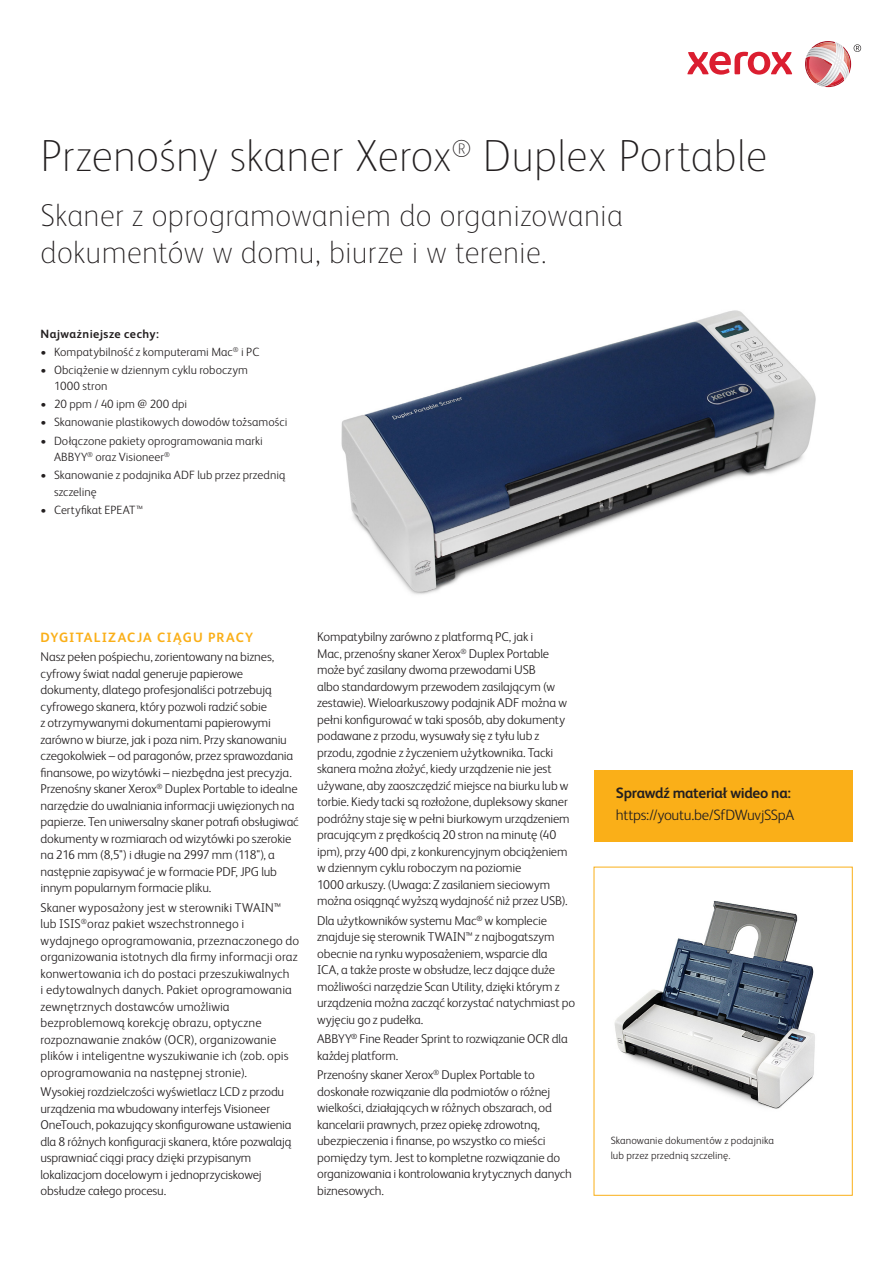
<style>
.page{position:relative;width:893px;height:1263px;background:#fff}
.page>*{position:absolute;margin:0;border:0;box-sizing:border-box;transform-origin:0 0}
.Head_32_36{font:100 45px "Xerox Sans";letter-spacing:.005em;color:#231f20}
.Head_32_36-2{font:100 31.5px/37.5px "Xerox Sans";letter-spacing:.01em;color:#231f20}
.Body_Text___K{font:300 15px "Xerox Sans";letter-spacing:-.025em;color:#231f20}
.Body_Text___K-2{font:700 15px "Xerox Sans";letter-spacing:-.02em;color:#231f20}
.SUBHD{font:700 13.5px "Xerox Sans";letter-spacing:.085em;color:#faaf18}
.Body_Text___K-3{font:300 12.75px/16.5px "Xerox Sans";letter-spacing:-.01em;color:#231f20}
.t1{font:300 12px/16.5px "Xerox Sans";letter-spacing:.005em;color:#231f20}
.Body_Text_7_10{font:700 12px "Xerox Sans";letter-spacing:.035em;color:#231f20}
.t2{font:300 10.5px/15px "Xerox Sans";letter-spacing:.005em;color:#231f20}
</style>
<div class="page">
<svg style="left:687px;top:52px;width:105px;height:23px"></svg>
<svg style="left:805px;top:41px;width:56px;height:46px"></svg>
<img style="left:614px;top:901px;width:201px;height:208px">
<div style="left:594px;top:770px;width:258px;height:72px;background:#faaf18"></div>
<img style="left:341px;top:310px;width:475px;height:285px">
<p class="Head_32_36" style="left:40px;top:126px;width:728px">Przenośny skaner Xerox<sup>®</sup> Duplex Portable</p>
<p class="Head_32_36-2" style="left:40px;top:195px;width:584px">Skaner z oprogramowaniem do organizowania dokumentów w domu, biurze i w terenie.</p>
<p class="Body_Text_7_10" style="left:40px;top:326px;width:120px">Najważniejsze cechy:</p>
<p class="t1" style="left:40px;top:343px;width:220px">• Kompatybilność z komputerami Mac<sup>®</sup> i PC</p>
<p class="t1" style="left:54px;top:361px;width:196px;text-indent:-14px">• Obciążenie w dziennym cyklu roboczym<br>1000 stron</p>
<p class="t1" style="left:40px;top:395px;width:148px">• 20 ppm / 40 ipm @ 200 dpi</p>
<p class="t1" style="left:40px;top:413px;width:248px">• Skanowanie plastikowych dowodów tożsamości</p>
<p class="t1" style="left:54px;top:432px;width:210px;text-indent:-14px">• Dołączone pakiety oprogramowania marki<br>ABBYY<sup>®</sup> oraz Visioneer<sup>®</sup></p>
<p class="t1" style="left:54px;top:466px;width:233px;text-indent:-14px">• Skanowanie z podajnika ADF lub przez przednią szczelinę</p>
<p class="t1" style="left:40px;top:501px;width:104px">• Certyfikat EPEAT™</p>
<p class="SUBHD" style="left:40px;top:628px;width:214px">DYGITALIZACJA CIĄGU PRACY</p>
<p class="Body_Text___K-3" style="left:40px;top:648px;width:260px">Nasz pełen pośpiechu, zorientowany na biznes, cyfrowy świat nadal generuje papierowe dokumenty, dlatego profesjonaliści potrzebują cyfrowego skanera, który pozwoli radzić sobie<br>z otrzymywanymi dokumentami papierowymi zarówno w biurze, jak i poza nim. Przy skanowaniu czegokolwiek – od paragonów, przez sprawozdania finansowe, po wizytówki – niezbędna jest precyzja.<br>Przenośny skaner Xerox<sup>®</sup> Duplex Portable to idealne narzędzie do uwalniania informacji uwięzionych na papierze. Ten uniwersalny skaner potrafi obsługiwać dokumenty w rozmiarach od wizytówki po szerokie na 216 mm (8,5") i długie na 2997 mm (118"), a następnie zapisywać je w formacie PDF, JPG lub innym popularnym formacie pliku.</p>
<p class="Body_Text___K-3" style="left:40px;top:899px;width:260px">Skaner wyposażony jest w sterowniki TWAIN™ lub ISIS<sup>®</sup>oraz pakiet wszechstronnego i wydajnego oprogramowania, przeznaczonego do organizowania istotnych dla firmy informacji oraz konwertowania ich do postaci przeszukiwalnych<br>i edytowalnych danych. Pakiet oprogramowania zewnętrznych dostawców umożliwia bezproblemową korekcję obrazu, optyczne rozpoznawanie znaków (OCR), organizowanie plików i inteligentne wyszukiwanie ich (zob. opis oprogramowania na następnej stronie).</p>
<p class="Body_Text___K-3" style="left:40px;top:1083px;width:253px">Wysokiej rozdzielczości wyświetlacz LCD z przodu urządzenia ma wbudowany interfejs Visioneer OneTouch, pokazujący skonfigurowane ustawienia dla 8 różnych konfiguracji skanera, które pozwalają usprawniać ciągi pracy dzięki przypisanym lokalizacjom docelowym i jednoprzyciskowej obsłudze całego procesu.</p>
<p class="Body_Text___K-3" style="left:317px;top:628px;width:254px">Kompatybilny zarówno z platformą PC, jak i<br>Mac, przenośny skaner Xerox<sup>®</sup> Duplex Portable może być zasilany dwoma przewodami USB<br>albo standardowym przewodem zasilającym (w zestawie). Wieloarkuszowy podajnik ADF można w pełni konfigurować w taki sposób, aby dokumenty podawane z przodu, wysuwały się z tyłu lub z przodu, zgodnie z życzeniem użytkownika. Tacki skanera można złożyć, kiedy urządzenie nie jest używane, aby zaoszczędzić miejsce na biurku lub w torbie. Kiedy tacki są rozłożone, dupleksowy skaner podróżny staje się w pełni biurkowym urządzeniem pracującym z prędkością 20 stron na minutę (40 ipm), przy 400 dpi, z konkurencyjnym obciążeniem w dziennym cyklu roboczym na poziomie<br>1000 arkuszy. (Uwaga: Z zasilaniem sieciowym można osiągnąć wyższą wydajność niż przez USB).</p>
<p class="Body_Text___K-3" style="left:317px;top:912px;width:260px">Dla użytkowników systemu Mac<sup>®</sup> w komplecie znajduje się sterownik TWAIN™ z najbogatszym obecnie na rynku wyposażeniem, wsparcie dla<br>ICA, a także proste w obsłudze, lecz dające duże możliwości narzędzie Scan Utility, dzięki którym z urządzenia można zacząć korzystać natychmiast po wyjęciu go z pudełka.</p>
<p class="Body_Text___K-3" style="left:317px;top:1030px;width:252px">ABBYY<sup>®</sup> Fine Reader Sprint to rozwiązanie OCR dla każdej platform.</p>
<p class="Body_Text___K-3" style="left:317px;top:1066px;width:256px">Przenośny skaner Xerox<sup>®</sup> Duplex Portable to doskonałe rozwiązanie dla podmiotów o różnej wielkości, działających w różnych obszarach, od kancelarii prawnych, przez opiekę zdrowotną, ubezpieczenia i finanse, po wszystko co mieści pomiędzy tym. Jest to kompletne rozwiązanie do organizowania i kontrolowania krytycznych danych biznesowych.</p>
<p class="Body_Text___K-2" style="left:616px;top:782px;width:177px">Sprawdź materiał wideo na:</p>
<p class="Body_Text___K" style="left:616px;top:805px;width:180px">https://youtu.be/SfDWuvjSSpA</p>
<p class="t2" style="left:611px;top:1132px;width:165px">Skanowanie dokumentów z podajnika lub przez przednią szczelinę.</p>
</div>
